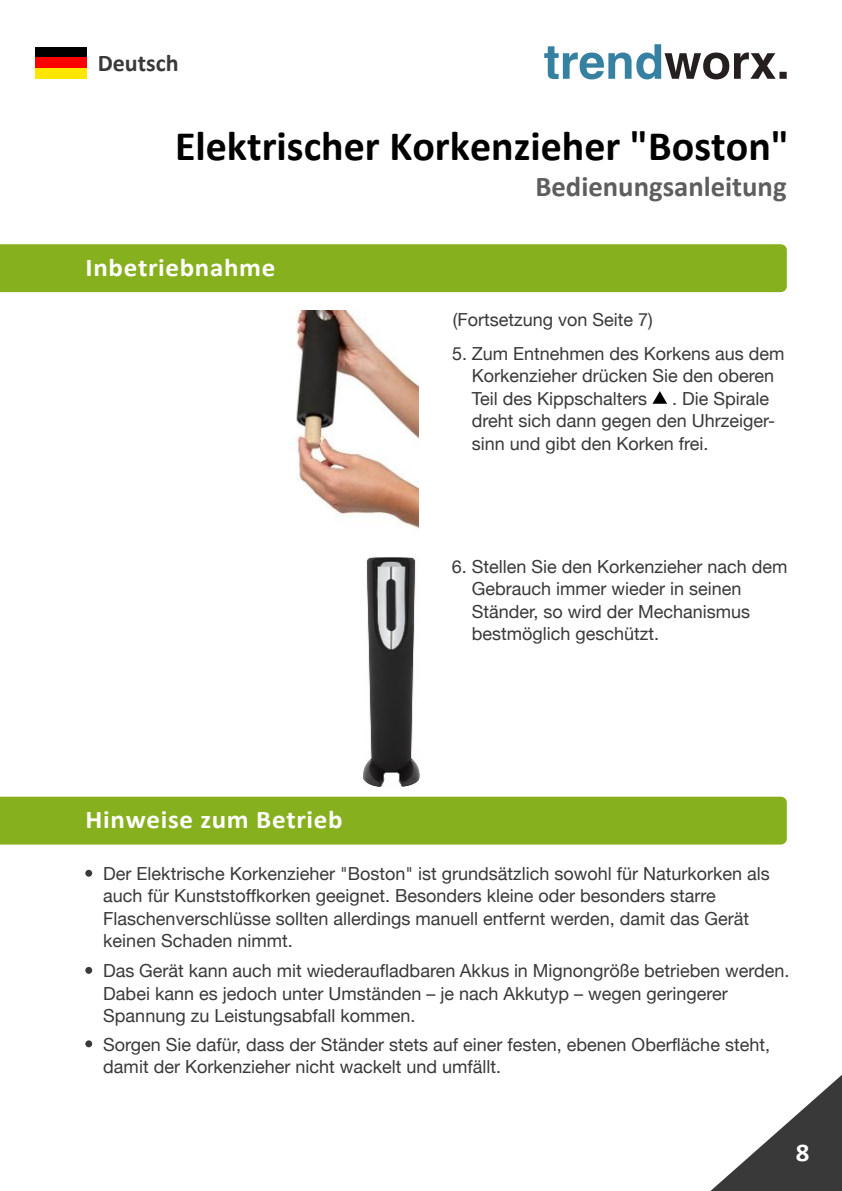
<style>
.page{position:relative;width:842px;height:1191px;background:#fff}
.page>*{position:absolute;margin:0;border:0;box-sizing:border-box;transform-origin:0 0}
.t1{font:700 42px "Calibri";color:#000}
.t2{font:700 28.8px "Calibri";color:#5e5e5e}
.t3{font:700 25.6px "Calibri";letter-spacing:.025em;color:#fff;scale:1.05 1}
.t4{font:700 24px "Calibri";color:#383938}
.t5{font:18px/22.4px "Helvetica Neue";color:#383938}
</style>
<div class="page">
<img style="left:296px;top:310px;width:122px;height:220px">
<svg style="left:710px;top:1075px;width:132px;height:116px"></svg>
<div style="left:0;top:244px;width:787px;height:48px;background:#87b01e"></div>
<svg style="left:544px;top:44px;width:243px;height:35px"></svg>
<div style="left:35px;top:47px;width:51px;height:11px;background:#000"></div>
<div style="left:35px;top:68px;width:51px;height:10px;background:#ffe600"></div>
<div style="left:35px;top:58px;width:51px;height:10px;background:#f00"></div>
<div style="left:0;top:796px;width:787px;height:48px;background:#87b01e"></div>
<div style="left:85px;top:869px;width:7px;height:7px;background:#383938;border-radius:50%"></div>
<div style="left:85px;top:967px;width:7px;height:6px;background:#383938;border-radius:50%"></div>
<div style="left:85px;top:1040px;width:7px;height:7px;background:#383938;border-radius:50%"></div>
<svg style="left:652px;top:391px;width:15px;height:13px"></svg>
<img style="left:363px;top:557px;width:56px;height:230px">
<h3 class="t4" style="left:98px;top:48px;width:82px">Deutsch</h3>
<h1 class="t1" style="left:175px;top:120px;width:616px">Elektrischer Korkenzieher "Boston"</h1>
<h2 class="t2" style="left:535px;top:168px;width:253px">Bedienungsanleitung</h2>
<h3 class="t3" style="left:86px;top:251px;width:182px">Inbetriebnahme</h3>
<p class="t5" style="left:453px;top:308px;width:201px">(Fortsetzung von Seite 7)</p>
<p class="t5" style="left:472px;top:342px;width:314px;text-indent:-20px">5. Zum Entnehmen des Korkens aus dem<br>Korkenzieher drücken Sie den oberen<br>Teil des Kippschalters</p>
<p class="t5" style="left:472px;top:387px;width:305px;text-indent:200px">. Die Spirale dreht sich dann gegen den Uhrzeiger&shy;sinn und gibt den Korken frei.</p>
<p class="t5" style="left:472px;top:555px;width:317px;text-indent:-20px">6. Stellen Sie den Korkenzieher nach dem<br>Gebrauch immer wieder in seinen<br>Ständer, so wird der Mechanismus bestmöglich geschützt.</p>
<h3 class="t3" style="left:86px;top:803px;width:246px">Hinweise zum Betrieb</h3>
<p class="t5" style="left:103px;top:862px;width:668px">Der Elektrische Korkenzieher "Boston" ist grundsätzlich sowohl für Naturkorken als auch für Kunststoffkorken geeignet. Besonders kleine oder besonders starre Flaschenverschlüsse sollten allerdings manuell entfernt werden, damit das Gerät keinen Schaden nimmt.</p>
<p class="t5" style="left:103px;top:959px;width:687px">Das Gerät kann auch mit wiederaufladbaren Akkus in Mignongröße betrieben werden.<br>Dabei kann es jedoch unter Umständen – je nach Akkutyp – wegen geringerer<br>Spannung zu Leistungsabfall kommen.</p>
<p class="t5" style="left:103px;top:1032px;width:668px">Sorgen Sie dafür, dass der Ständer stets auf einer festen, ebenen Oberfläche steht, damit der Korkenzieher nicht wackelt und umfällt.</p>
<h3 class="t3" style="left:796px;top:1136px;width:15px">8</h3>
</div>
